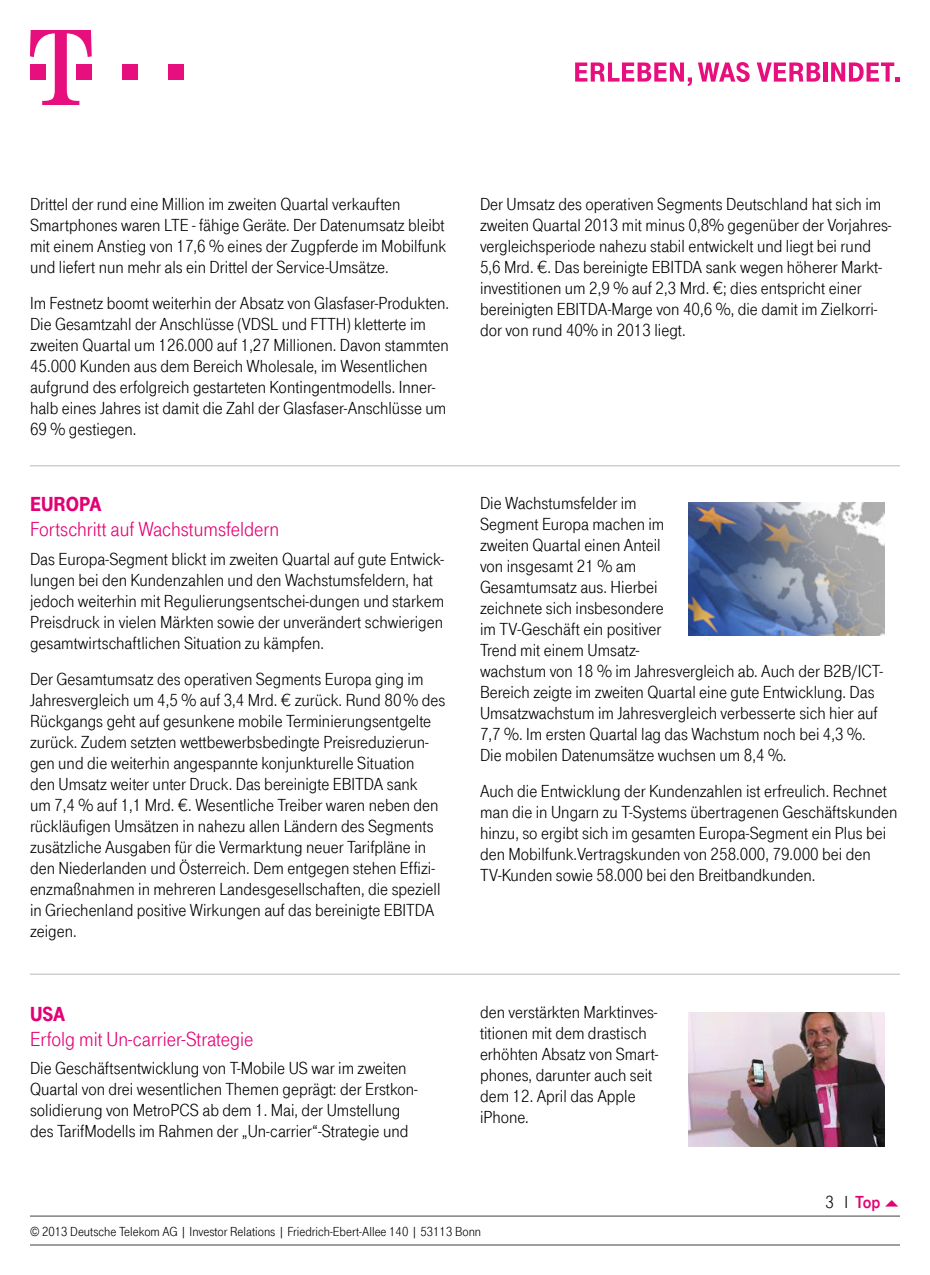
<style>
.page{position:relative;width:930px;height:1275px;background:#fff}
.page>*{position:absolute;margin:0;border:0;box-sizing:border-box;transform-origin:0 0}
.t1{font:21px "Tele Grotesk Norm";color:#e20074}
.t2{font:900 21px "Tele Grotesk Headline";letter-spacing:-.005em;color:#e20074}
.t3{font:18px/21px "Tele Grotesk Norm";color:#000}
.t4{font:18px "Tele Grotesk Fett";color:#e20074}
.t5{font:13.5px "Tele Grotesk Norm";color:#000}
.s1{font-family:"Tele Grotesk Norm";color:#000}
</style>
<div class="page">
<hr style="left:30px;top:1244px;width:870px;height:2px;background:#808080">
<hr style="left:30px;top:1215px;width:870px;height:2px;background:#808080">
<div style="left:122px;top:64px;width:15px;height:16px;background:#e70e7d"></div>
<div style="left:168px;top:64px;width:15px;height:16px;background:#e70e7d"></div>
<svg style="left:30px;top:30px;width:62px;height:75px"></svg>
<svg style="left:575px;top:63px;width:117px;height:23px"></svg>
<svg style="left:698px;top:62px;width:52px;height:20px"></svg>
<svg style="left:757px;top:63px;width:63px;height:19px"></svg>
<hr style="left:823px;top:63px;width:4px;height:19px;background:#e70e7d">
<svg style="left:831px;top:63px;width:69px;height:19px"></svg>
<hr style="left:30px;top:465px;width:870px;height:1px;background:#d0d0d0">
<img style="left:688px;top:502px;width:197px;height:134px">
<hr style="left:30px;top:974px;width:870px;height:1px;background:#d0d0d0">
<img style="left:688px;top:1013px;width:197px;height:133px">
<p class="t3" style="left:30px;top:194px;width:418px">Drittel der rund eine Million im zweiten Quartal verkauften Smartphones waren LTE - fähige Geräte. Der Datenumsatz bleibt mit einem Anstieg von 17,6 % eines der Zugpferde im Mobilfunk und liefert nun mehr als ein Drittel der Service-Umsätze.</p>
<p class="t3" style="left:30px;top:293px;width:421px">Im Festnetz boomt weiterhin der Absatz von Glasfaser-Produkten.<br>Die Gesamtzahl der Anschlüsse (VDSL und FTTH) kletterte im zweiten Quartal um 126.000 auf 1,27 Millionen. Davon stammten 45.000 Kunden aus dem Bereich Wholesale, im Wesentlichen aufgrund des erfolgreich gestarteten Kontingentmodells. Inner&shy;halb eines Jahres ist damit die Zahl der Glasfaser-Anschlüsse um 69 % gestiegen.</p>
<p class="t2" style="left:30px;top:492px;width:73px">EUROPA</p>
<p class="t1" style="left:30px;top:518px;width:251px">Fortschritt auf Wachstumsfeldern</p>
<p class="t3" style="left:30px;top:548px;width:416px">Das Europa-Segment blickt im zweiten Quartal auf gute Entwick&shy;lungen bei den Kundenzahlen und den Wachstumsfeldern, hat jedoch weiterhin mit Regulierungsentschei-dungen und starkem Preisdruck in vielen Märkten sowie der unverändert schwierigen gesamtwirtschaftlichen Situation zu kämpfen.</p>
<p class="t3" style="left:30px;top:668px;width:417px">Der Gesamtumsatz des operativen Segments Europa ging im Jahresvergleich um 4,5 % auf 3,4 Mrd. € zurück. Rund 80% des Rückgangs geht auf gesunkene mobile Terminierungsentgelte zurück. Zudem setzten wettbewerbsbedingte Preisreduzierun&shy;gen und die weiterhin angespannte konjunkturelle Situation<br>den Umsatz weiter unter Druck. Das bereinigte EBITDA sank<br>um 7,4 % auf 1,1 Mrd. €. Wesentliche Treiber waren neben den rückläufigen Umsätzen in nahezu allen Ländern des Segments zusätzliche Ausgaben für die Vermarktung neuer Tarifpläne in den Niederlanden und Österreich. Dem entgegen stehen Effizi&shy;enzmaßnahmen in mehreren Landesgesellschaften, die speziell in Griechenland positive Wirkungen auf das bereinigte EBITDA zeigen.</p>
<p class="t2" style="left:30px;top:1002px;width:37px">USA</p>
<p class="t1" style="left:30px;top:1027px;width:225px">Erfolg mit Un-carrier-Strategie</p>
<p class="t3" style="left:30px;top:1058px;width:389px">Die Geschäftsentwicklung von T-Mobile US war im zweiten Quartal von drei wesentlichen Themen geprägt: der Erstkon&shy;solidierung von MetroPCS ab dem 1. Mai, der Umstellung des TarifModells im Rahmen der „Un-carrier“-Strategie und</p>
<p class="t3" style="left:480px;top:194px;width:413px">Der Umsatz des operativen Segments Deutschland hat sich im zweiten Quartal 2013 mit minus 0,8% gegenüber der Vorjahres&shy;vergleichsperiode nahezu stabil entwickelt und liegt bei rund 5,6 Mrd. €. Das bereinigte EBITDA sank wegen höherer Markt&shy;investitionen um 2,9 % auf 2,3 Mrd. €; dies entspricht einer bereinigten EBITDA-Marge von 40,6 %, die damit im Zielkorri&shy;dor von rund 40% in 2013 liegt.</p>
<p class="t3" style="left:480px;top:492px;width:405px">Die Wachstumsfelder im<br>Segment Europa machen im<br>zweiten Quartal einen Anteil<br>von insgesamt 21 % am<br>Gesamtumsatz aus. Hierbei<br>zeichnete sich insbesondere<br>im TV-Geschäft ein positiver<br>Trend mit einem Umsatz-<br>wachstum von 18 % im Jahresvergleich ab. Auch der B2B/ICT-Bereich zeigte im zweiten Quartal eine gute Entwicklung. Das Umsatzwachstum im Jahresvergleich verbesserte sich hier auf 7,7 %. Im ersten Quartal lag das Wachstum noch bei 4,3 %.<br>Die mobilen Datenumsätze wuchsen um 8,4 %.</p>
<p class="t3" style="left:480px;top:780px;width:419px">Auch die Entwicklung der Kundenzahlen ist erfreulich. Rechnet man die in Ungarn zu T-Systems übertragenen Geschäftskunden hinzu, so ergibt sich im gesamten Europa-Segment ein Plus bei den Mobilfunk.Vertragskunden von 258.000, 79.000 bei den TV-Kunden sowie 58.000 bei den Breitbandkunden.</p>
<p class="t3" style="left:480px;top:1002px;width:180px">den verstärkten Marktinves&shy;titionen mit dem drastisch erhöhten Absatz von Smart&shy;phones, darunter auch seit dem 12. April das Apple iPhone.</p>
<p class="t4" style="left:826px;top:1192px;width:56px"><span class="s1">3 I</span> Top</p>
<p class="t5" style="left:30px;top:1224px;width:453px">© 2013 Deutsche Telekom AG | Investor Relations | Friedrich-Ebert-Allee 140 | 53113 Bonn</p>
</div>
